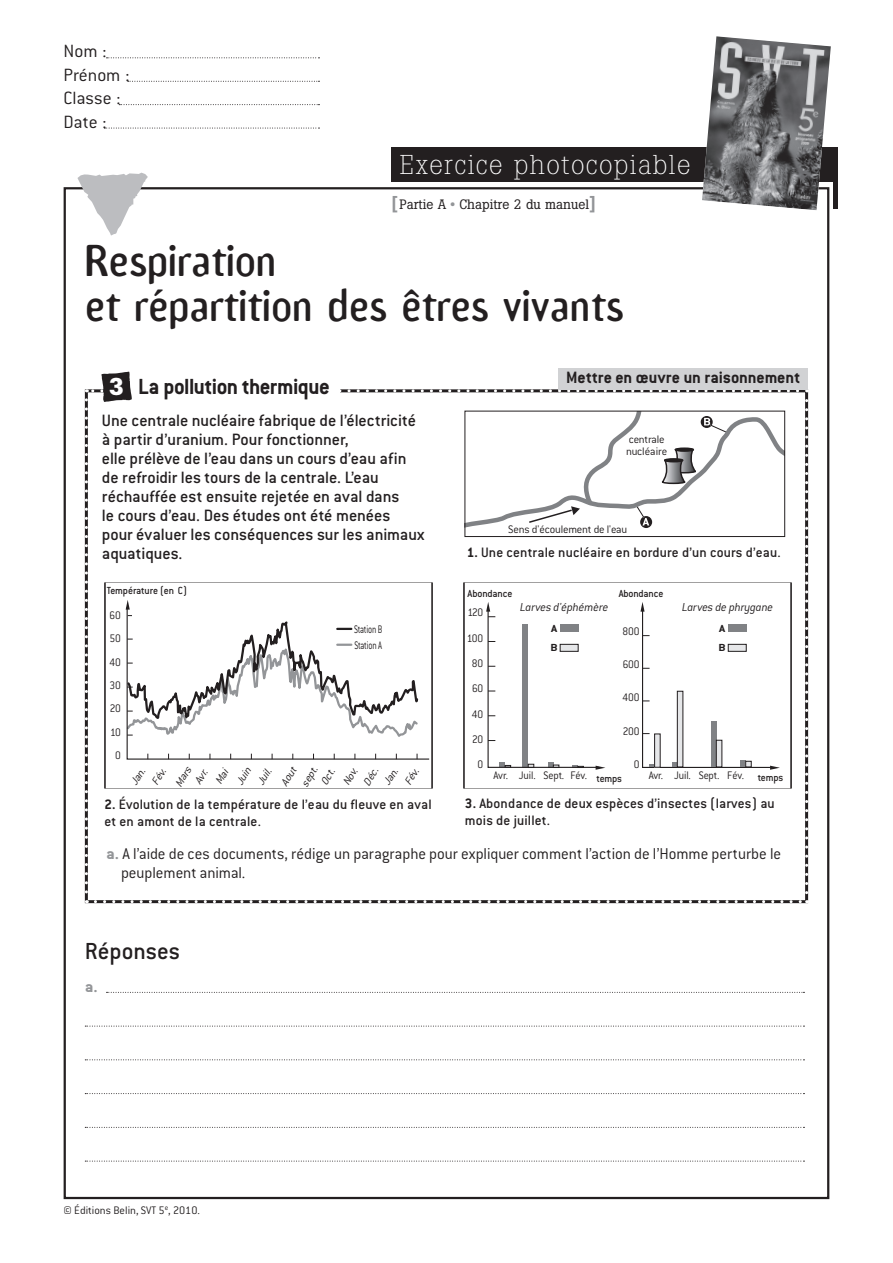
<style>
.page{position:relative;width:893px;height:1263px;background:#fff}
.page>*{position:absolute;margin:0;border:0;box-sizing:border-box;transform-origin:0 0}
.t1{font:130.5px "Kosmik Glyphs";color:#bcbdc0}
.t2{font:42px/45px "Amoebia Sans";color:#231f20}
.t3{font:300 27px "Boton";letter-spacing:.05em;color:#fff}
.t4{font:500 25.5px "Conduit ITC";color:#231f20}
.t5{font:700 24px "Conduit ITC";letter-spacing:-.02em;color:#231f20}
.t6{font:300 19.5px/23.4px "Conduit ITC";color:#231f20}
.t7{font:500 18px/18.9px "Conduit ITC";color:#231f20}
.t8{font:700 18px "Conduit ITC";letter-spacing:-.005em;color:#231f20}
.t9{font:300 17.25px/18.8px "Conduit ITC";color:#231f20}
.t10{font:700 16.8px "Conduit ITC";color:#939598;scale:1.1 1}
.t11{font:500 15px/16.5px "Conduit ITC";letter-spacing:.01em;color:#231f20}
.t12{font:13.5px "Boton";color:#231f20}
.t13{font:italic 300 12.75px "Conduit ITC";color:#231f20}
.t14{font:300 12.15px "Conduit ITC";letter-spacing:-.02em;color:#231f20;scale:.73 1}
.t15{font:300 12px/12px "Conduit ITC";color:#231f20}
.t16{font:300 12px/23.4px "Conduit ITC";color:#231f20;text-align:center;scale:.94 1}
.t17{font:300 12px/25.3px "Conduit ITC";letter-spacing:-.025em;color:#231f20;text-align:right;scale:.94 1}
.t18{font:italic 300 11.7px/17.7px "Conduit ITC";color:#231f20}
.t19{font:500 11.25px "Conduit ITC";letter-spacing:-.015em;color:#231f20}
.t20{font:700 11.25px/19.4px "Conduit ITC";color:#231f20;scale:1.2 1}
.s1{font-weight:500;font-size:18px;color:#939598}
.s2{font-weight:500;color:#939598}
.s3{font-family:"Boton";color:#fff}
.s4{font-weight:700}
.s5{font-weight:700;font-size:16.8px;color:#939598}
</style>
<div class="page">
<div style="left:391px;top:148px;width:446px;height:34px;background:#231f20"></div>
<hr style="left:833px;top:181px;width:4px;height:28px;background:#231f20">
<svg style="left:106px;top:57px;width:213px;height:1px"></svg>
<svg style="left:128px;top:81px;width:191px;height:1px"></svg>
<svg style="left:119px;top:104px;width:200px;height:1px"></svg>
<svg style="left:104px;top:128px;width:215px;height:1px"></svg>
<img style="left:702px;top:36px;width:128px;height:174px">
<div style="left:558px;top:368px;width:250px;height:21px;background:#d1d2d4"></div>
<svg style="left:106px;top:992px;width:698px;height:1px"></svg>
<svg style="left:85px;top:1026px;width:719px;height:1px"></svg>
<svg style="left:85px;top:1059px;width:719px;height:1px"></svg>
<svg style="left:85px;top:1093px;width:719px;height:1px"></svg>
<svg style="left:85px;top:1127px;width:719px;height:1px"></svg>
<svg style="left:85px;top:1161px;width:719px;height:1px"></svg>
<svg style="left:85px;top:389px;width:723px;height:514px"></svg>
<p class="t6" style="left:64px;top:41px;width:67px">Nom :<br>Prénom :<br>Classe :<br>Date :</p>
<h3 class="t3" style="left:399px;top:155px;width:292px">Exercice photocopiable</h3>
<h1 class="t1" style="left:164px;top:170px;width:70px;rotate:90deg">x</h1>
<p class="t12" style="left:391px;top:200px;width:206px"><span class="s1">[</span>Partie A <span class="s2">•</span> Chapitre 2 du manuel<span class="s1">]</span></p>
<h2 class="t2" style="left:85px;top:241px;width:540px">Respiration<br>et répartition des êtres vivants</h2>
<h3 class="t5" style="left:109px;top:378px;width:222px"><span class="s3">3</span> La pollution thermique</h3>
<p class="t7" style="left:102px;top:413px;width:324px">Une centrale nucléaire fabrique de l’électricité à partir d’uranium. Pour fonctionner,<br>elle prélève de l’eau dans un cours d’eau afin de refroidir les tours de la centrale. L’eau réchauffée est ensuite rejetée en aval dans<br>le cours d’eau. Des études ont été menées pour évaluer les conséquences sur les animaux aquatiques.</p>
<p class="t19" style="left:107px;top:587px;width:81px">Température (en C)</p>
<p class="t16" style="left:110px;top:604px;width:14px">60</p>
<p class="t16" style="left:109px;top:628px;width:14px">50<br>40<br>30<br>20<br>10<br>0</p>
<p class="t14" style="left:354px;top:625px;width:40px">Station B</p>
<p class="t14" style="left:354px;top:641px;width:40px">Station A</p>
<p class="t18" style="left:132px;top:770px;width:19px;text-indent:-11px;rotate:-58deg">Jan.<br>Fév.</p>
<p class="t18" style="left:179px;top:772px;width:17px;line-height:15px;text-indent:-13px;rotate:-58deg">Mars<br>Avr.</p>
<p class="t18" style="left:232px;top:780px;width:20px;rotate:-58deg">Juin</p>
<p class="t18" style="left:253px;top:780px;width:19px;rotate:-58deg">Juil.</p>
<p class="t18" style="left:282px;top:772px;width:23px;text-indent:-10px;rotate:-58deg">Aout sept.</p>
<p class="t18" style="left:322px;top:770px;width:20px;line-height:19px;text-indent:-11px;rotate:-58deg">Oct.<br>Nov.</p>
<p class="t18" style="left:359px;top:780px;width:21px;rotate:-58deg">Déc.</p>
<p class="t18" style="left:379px;top:780px;width:20px;rotate:-58deg">Jan.</p>
<p class="t18" style="left:400px;top:780px;width:19px;rotate:-58deg">Fév.</p>
<p class="t8" style="left:566px;top:372px;width:235px">Mettre en œuvre un raisonnement</p>
<p class="t15" style="left:626px;top:434px;width:43px">centrale nucléaire</p>
<p class="t15" style="left:508px;top:525px;width:120px">Sens d'écoulement de l'eau</p>
<p class="t11" style="left:466px;top:545px;width:315px"><span class="s4">1.</span> Une centrale nucléaire en bordure d’un cours d’eau.</p>
<p class="t19" style="left:467px;top:589px;width:46px">Abondance</p>
<p class="t19" style="left:618px;top:589px;width:46px">Abondance</p>
<p class="t17" style="left:467px;top:601px;width:19px">120<br>100<br>80<br>60<br>40<br>20<br>0</p>
<p class="t13" style="left:520px;top:603px;width:90px">Larves d'éphémère</p>
<p class="t13" style="left:682px;top:603px;width:92px">Larves de phrygane</p>
<p class="t20" style="left:550px;top:620px;width:8px">A<br>B</p>
<p class="t20" style="left:718px;top:620px;width:8px">A<br>B</p>
<p class="t16" style="left:622px;top:620px;width:20px">800</p>
<p class="t16" style="left:622px;top:654px;width:20px">600</p>
<p class="t16" style="left:622px;top:687px;width:20px">400</p>
<p class="t16" style="left:622px;top:720px;width:20px">200</p>
<p class="t16" style="left:634px;top:754px;width:8px">0</p>
<p class="t16" style="left:493px;top:764px;width:101px">Avr. Juil. Sept. Fév.</p>
<p class="t16" style="left:648px;top:765px;width:103px">Avr. Juil. Sept. Fév.</p>
<p class="t19" style="left:596px;top:775px;width:27px">temps</p>
<p class="t19" style="left:757px;top:774px;width:27px">temps</p>
<p class="t11" style="left:104px;top:798px;width:329px"><span class="s4">2.</span> Évolution de la température de l’eau du fleuve en aval et en amont de la centrale.</p>
<p class="t11" style="left:465px;top:797px;width:311px"><span class="s4">3.</span> Abondance de deux espèces d’insectes (larves) au mois de juillet.</p>
<p class="t9" style="left:121px;top:846px;width:661px;text-indent:-15px"><span class="s5">a.</span> A l’aide de ces documents, rédige un paragraphe pour expliquer comment l’action de l’Homme perturbe le peuplement animal.</p>
<h3 class="t4" style="left:85px;top:942px;width:97px">Réponses</h3>
<p class="t10" style="left:85px;top:981px;width:13px">a.</p>
<p class="t15" style="left:64px;top:1205px;width:138px">© Éditions Belin, SVT 5<sup>e</sup>, 2010.</p>
</div>
